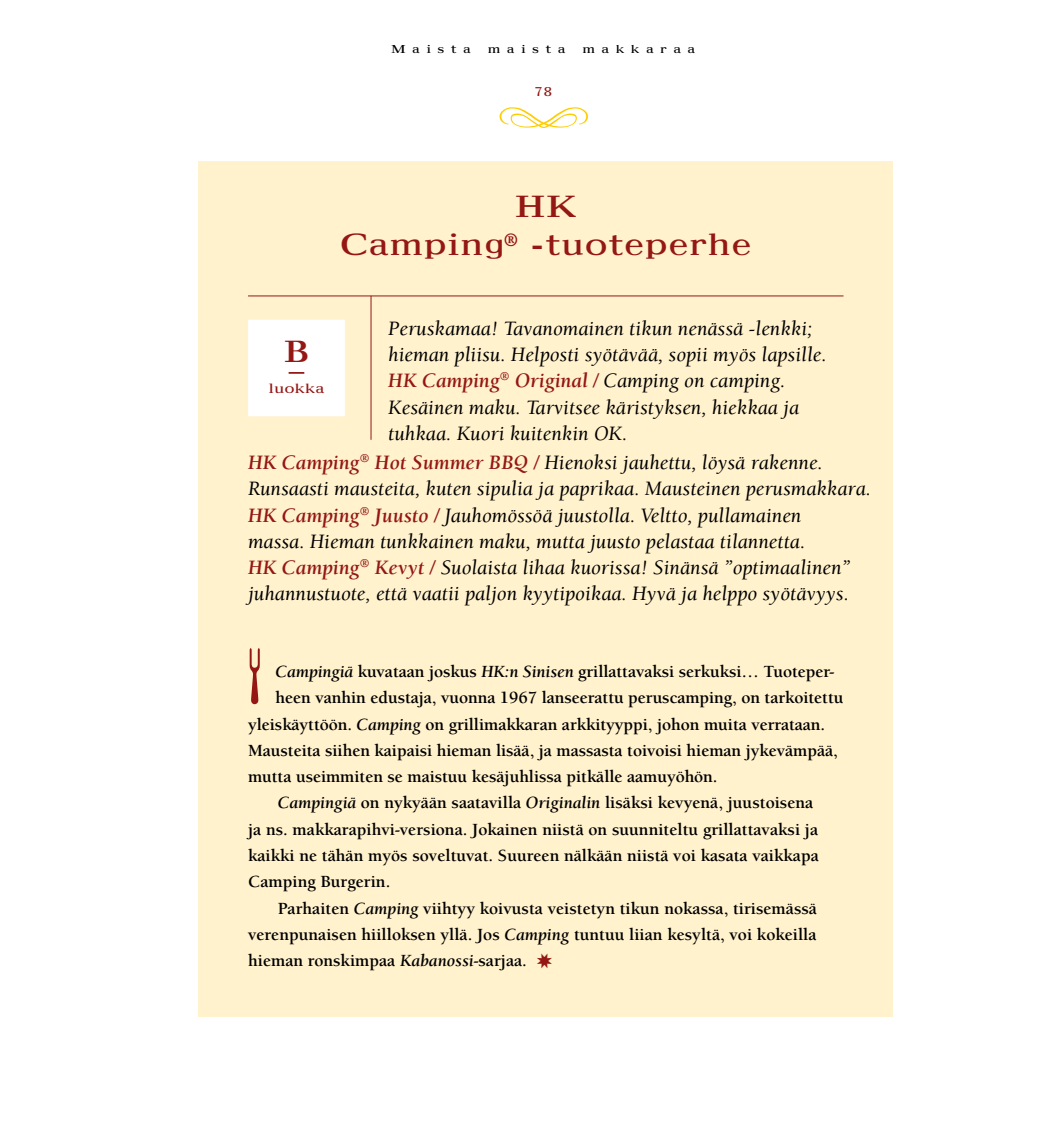
<style>
.page{position:relative;width:1042px;height:1127px;background:#fff}
.page>*{position:absolute;margin:0;border:0;box-sizing:border-box;transform-origin:0 0}
.t1{font:28px/38.5px "Maximus";color:#941714;text-align:center}
.t2{font:italic 21px/26.2px "Berkeley";color:#000}
.t3{font:700 17.5px "Berkeley";color:#000}
.t4{font:12.25px "Maximus";color:#941714}
.t5{font:11.38px "Maximus";color:#941714}
.t6{font:10.5px "Maximus";letter-spacing:.6em;color:#000}
.s1{font-weight:700;color:#941714}
.s2{color:#941714}
.s3{font-style:italic}
</style>
<div class="page">
<div style="left:198px;top:161px;width:695px;height:855px;background:#fff2cd"></div>
<hr style="left:248px;top:295px;width:595px;height:1px;background:#941714">
<div style="left:250px;top:321px;width:93px;height:93px;background:#fff"></div>
<div style="left:248px;top:319px;width:97px;height:97px;border:4px solid #fff"></div>
<svg style="left:289px;top:372px;width:15px;height:1px"></svg>
<hr style="left:370px;top:296px;width:1px;height:143px;background:#941714">
<p class="t6" style="left:391px;top:41px;width:81px">Maista</p>
<p class="t6" style="left:488px;top:41px;width:79px">maista</p>
<p class="t6" style="left:582px;top:41px;width:114px">makkaraa</p>
<p class="t5" style="left:534px;top:83px;width:21px">7 8</p>
<h1 class="t1" style="left:340px;top:186px;width:414px">HK<br>Camping<sup>®</sup> -tuoteperhe</h1>
<h1 class="t1" style="left:283px;top:331px;width:28px">B</h1>
<p class="t4" style="left:268px;top:379px;width:58px">luokka</p>
<p class="t2" style="left:388px;top:315px;width:440px">Peruskamaa! Tavanomainen tikun nenässä -lenkki; hieman pliisu. Helposti syötävää, sopii myös lapsille.<br><span class="s1">HK Camping</span><sup>®</sup> <span class="s1">Original</span> <span class="s2">/</span> Camping on camping.<br>Kesäinen maku. Tarvitsee käristyksen, hiekkaa ja tuhkaa. Kuori kuitenkin OK.</p>
<p class="t2" style="left:248px;top:450px;width:624px"><span class="s1">HK Camping</span><sup>®</sup> <span class="s1">Hot Summer BBQ</span> <span class="s2">/</span> Hienoksi jauhettu, löysä rakenne.<br>Runsaasti mausteita, kuten sipulia ja paprikaa. Mausteinen perusmakkara.<br><span class="s1">HK Camping</span><sup>®</sup> <span class="s1">Juusto</span> <span class="s2">/</span> Jauhomössöä juustolla. Veltto, pullamainen<br>massa. Hieman tunkkainen maku, mutta juusto pelastaa tilannetta.<br><span class="s1">HK Camping</span><sup>®</sup> <span class="s1">Kevyt</span> <span class="s2">/</span> Suolaista lihaa kuorissa! Sinänsä ”optimaalinen” juhannustuote, että vaatii paljon kyytipoikaa. Hyvä ja helppo syötävyys.</p>
<p class="t3" style="left:276px;top:662px;width:560px"><span class="s3">Campingiä</span> kuvataan joskus <span class="s3">HK:n Sinisen</span> grillattavaksi serkuksi… Tuoteper-</p>
<p class="t3" style="left:276px;top:688px;width:569px">heen vanhin edustaja, vuonna 1967 lanseerattu peruscamping, on tarkoitettu</p>
<p class="t3" style="left:248px;top:714px;width:579px">yleiskäyttöön. <span class="s3">Camping</span> on grillimakkaran arkkityyppi, johon muita verrataan.</p>
<p class="t3" style="left:248px;top:740px;width:591px">Mausteita siihen kaipaisi hieman lisää, ja massasta toivoisi hieman jykevämpää,</p>
<p class="t3" style="left:248px;top:767px;width:471px">mutta useimmiten se maistuu kesäjuhlissa pitkälle aamuyöhön.</p>
<p class="t3" style="left:278px;top:793px;width:537px"><span class="s3">Campingiä</span> on nykyään saatavilla <span class="s3">Originalin</span> lisäksi kevyenä, juustoisena</p>
<p class="t3" style="left:248px;top:819px;width:571px">ja ns. makkarapihvi-versiona. Jokainen niistä on suunniteltu grillattavaksi ja</p>
<p class="t3" style="left:248px;top:845px;width:572px">kaikki ne tähän myös soveltuvat. Suureen nälkään niistä voi kasata vaikkapa</p>
<p class="t3" style="left:248px;top:872px;width:144px">Camping Burgerin.</p>
<p class="t3" style="left:278px;top:898px;width:541px">Parhaiten <span class="s3">Camping</span> viihtyy koivusta veistetyn tikun nokassa, tirisemässä</p>
<p class="t3" style="left:248px;top:924px;width:570px">verenpunaisen hiilloksen yllä. Jos <span class="s3">Camping</span> tuntuu liian kesyltä, voi kokeilla</p>
<p class="t3" style="left:248px;top:950px;width:306px">hieman ronskimpaa <span class="s3">Kabanossi</span>-sarjaa. <span class="s2">✸</span></p>
</div>
